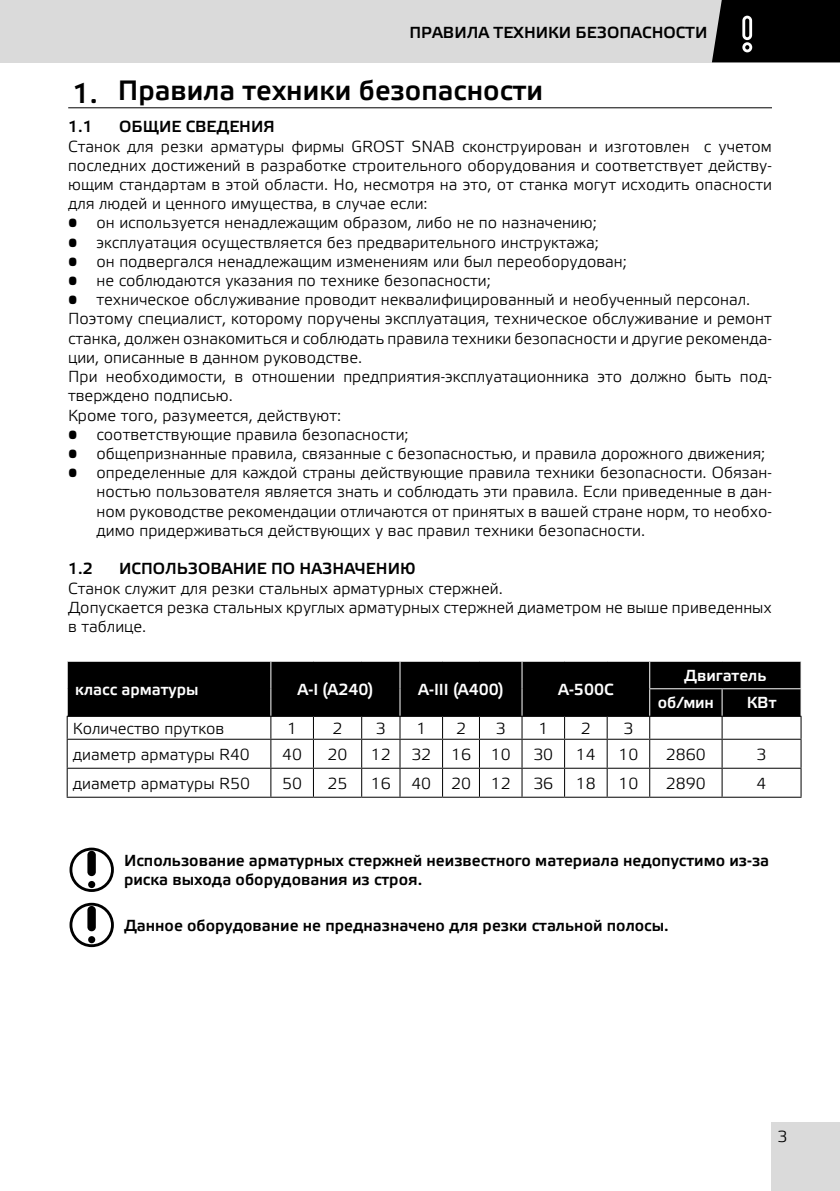
<style>
.page{position:relative;width:840px;height:1191px;background:#fff}
.page>*{position:absolute;margin:0;border:0;box-sizing:border-box;transform-origin:0 0}
.t1{font:500 28px "Etelka";color:#000}
.t2{font:300 16px/19.2px "Etelka";color:#000;text-align:justify}
.t3{font:500 16px/19.2px "Etelka";color:#000}
.t4{font:500 16px/27.6px "Etelka";color:#fff}
</style>
<div class="page">
<div style="left:0;top:0;width:839px;height:62px;background:#dadada"></div>
<div style="left:771px;top:1123px;width:68px;height:68px;background:#dadada"></div>
<div style="left:69px;top:847px;width:45px;height:45px;border:3px solid #000;border-radius:50%"></div>
<div style="left:87px;top:850px;width:9px;height:26px;background:#000;border-radius:4px"></div>
<div style="left:88px;top:881px;width:7px;height:7px;background:#000;border-radius:50%"></div>
<div style="left:69px;top:902px;width:45px;height:45px;border:3px solid #000;border-radius:50%"></div>
<div style="left:87px;top:906px;width:9px;height:25px;background:#000;border-radius:4px"></div>
<div style="left:88px;top:936px;width:7px;height:7px;background:#000;border-radius:50%"></div>
<hr style="left:68px;top:107px;width:703px;height:1px;background:#000">
<svg style="left:712px;top:0;width:127px;height:62px"></svg>
<div style="left:68px;top:661px;width:732px;height:55px;background:#000"></div>
<hr style="left:649px;top:688px;width:72px;height:1px;background:#fff">
<hr style="left:721px;top:688px;width:80px;height:1px;background:#fff">
<hr style="left:67px;top:716px;width:204px;height:1px;background:#000">
<hr style="left:271px;top:716px;width:42px;height:1px;background:#000">
<hr style="left:313px;top:716px;width:48px;height:1px;background:#000">
<hr style="left:361px;top:716px;width:39px;height:1px;background:#000">
<hr style="left:400px;top:716px;width:42px;height:1px;background:#000">
<hr style="left:442px;top:716px;width:37px;height:1px;background:#000">
<hr style="left:479px;top:716px;width:42px;height:1px;background:#000">
<hr style="left:521px;top:716px;width:43px;height:1px;background:#000">
<hr style="left:564px;top:716px;width:42px;height:1px;background:#000">
<hr style="left:606px;top:716px;width:43px;height:1px;background:#000">
<hr style="left:649px;top:716px;width:72px;height:1px;background:#000">
<hr style="left:721px;top:716px;width:80px;height:1px;background:#000">
<hr style="left:67px;top:738px;width:204px;height:1px;background:#000">
<hr style="left:271px;top:738px;width:42px;height:1px;background:#000">
<hr style="left:313px;top:738px;width:48px;height:1px;background:#000">
<hr style="left:361px;top:738px;width:39px;height:1px;background:#000">
<hr style="left:400px;top:738px;width:42px;height:1px;background:#000">
<hr style="left:442px;top:738px;width:37px;height:1px;background:#000">
<hr style="left:479px;top:738px;width:42px;height:1px;background:#000">
<hr style="left:521px;top:738px;width:43px;height:1px;background:#000">
<hr style="left:564px;top:738px;width:42px;height:1px;background:#000">
<hr style="left:606px;top:738px;width:43px;height:1px;background:#000">
<hr style="left:649px;top:738px;width:72px;height:1px;background:#000">
<hr style="left:721px;top:738px;width:80px;height:1px;background:#000">
<hr style="left:67px;top:767px;width:204px;height:1px;background:#000">
<svg style="left:67px;top:661px;width:1px;height:135px"></svg>
<hr style="left:271px;top:767px;width:42px;height:1px;background:#000">
<svg style="left:270px;top:661px;width:1px;height:135px"></svg>
<hr style="left:313px;top:767px;width:48px;height:1px;background:#000">
<svg style="left:313px;top:717px;width:1px;height:79px"></svg>
<hr style="left:361px;top:767px;width:39px;height:1px;background:#000">
<svg style="left:361px;top:717px;width:1px;height:79px"></svg>
<hr style="left:400px;top:767px;width:42px;height:1px;background:#000">
<svg style="left:399px;top:661px;width:1px;height:135px"></svg>
<hr style="left:442px;top:767px;width:37px;height:1px;background:#000">
<svg style="left:442px;top:717px;width:1px;height:79px"></svg>
<hr style="left:479px;top:767px;width:42px;height:1px;background:#000">
<hr style="left:521px;top:767px;width:43px;height:1px;background:#000">
<svg style="left:521px;top:661px;width:1px;height:135px"></svg>
<hr style="left:564px;top:767px;width:42px;height:1px;background:#000">
<hr style="left:606px;top:767px;width:43px;height:1px;background:#000">
<svg style="left:606px;top:717px;width:1px;height:79px"></svg>
<hr style="left:649px;top:767px;width:72px;height:1px;background:#000">
<svg style="left:649px;top:661px;width:1px;height:135px"></svg>
<hr style="left:721px;top:767px;width:80px;height:1px;background:#000">
<svg style="left:721px;top:689px;width:1px;height:107px"></svg>
<svg style="left:800px;top:661px;width:1px;height:135px"></svg>
<hr style="left:67px;top:796px;width:204px;height:1px;background:#000">
<hr style="left:271px;top:796px;width:42px;height:1px;background:#000">
<hr style="left:313px;top:796px;width:48px;height:1px;background:#000">
<hr style="left:361px;top:796px;width:39px;height:1px;background:#000">
<hr style="left:400px;top:796px;width:42px;height:1px;background:#000">
<hr style="left:442px;top:796px;width:37px;height:1px;background:#000">
<hr style="left:479px;top:796px;width:42px;height:1px;background:#000">
<hr style="left:521px;top:796px;width:43px;height:1px;background:#000">
<hr style="left:564px;top:796px;width:42px;height:1px;background:#000">
<hr style="left:606px;top:796px;width:43px;height:1px;background:#000">
<hr style="left:649px;top:796px;width:72px;height:1px;background:#000">
<hr style="left:721px;top:796px;width:80px;height:1px;background:#000">
<p class="t3" style="left:409px;top:24px;width:299px">Правила техники безопасности</p>
<h1 class="t1" style="left:118px;top:72px;width:426px">П равила техники безопасности</h1>
<p class="t3" style="left:68px;top:117px;width:151px">1.1 ОБЩИЕ СВЕДЕНИЯ</p>
<p class="t2" style="left:68px;top:137px;width:705px">Станок для резки арматуры фирмы GROST SNAB сконструирован и изготовлен с учетом последних достижений в разработке строительного оборудования и соответствует действу&shy;ющим стандартам в этой области. Но, несмотря на это, от станка могут исходить опасности для людей и ценного имущества, в случае если:</p>
<p class="t2" style="left:68px;top:214px;width:530px">• он используется ненадлежащим образом, либо не по назначению;</p>
<p class="t2" style="left:68px;top:233px;width:532px">• эксплуатация осуществляется без предварительного инструктажа;</p>
<p class="t2" style="left:68px;top:252px;width:560px">• он подвергался ненадлежащим изменениям или был переоборудован;</p>
<p class="t2" style="left:68px;top:271px;width:424px">• не соблюдаются указания по технике безопасности;</p>
<p class="t2" style="left:68px;top:290px;width:705px;text-align:left">• техническое обслуживание проводит неквалифицированный и необученный персонал.<br>Поэтому специалист, которому поручены эксплуатация, техническое обслуживание и ремонт станка, должен ознакомиться и соблюдать правила техники безопасности и другие рекоменда&shy;ции, описанные в данном руководстве.<br>При необходимости, в отношении предприятия-эксплуатационника это должно быть под&shy;тверждено подписью.<br>Кроме того, разумеется, действуют:</p>
<p class="t2" style="left:68px;top:425px;width:342px">• соответствующие правила безопасности;</p>
<p class="t2" style="left:68px;top:444px;width:698px">• общепризнанные правила, связанные с безопасностью, и правила дорожного движения;</p>
<p class="t2" style="left:96px;top:463px;width:676px;text-indent:-28px">• определенные для каждой страны действующие правила техники безопасности. Обязан&shy;ностью пользователя является знать и соблюдать эти правила. Если приведенные в дан&shy;ном руководстве рекомендации отличаются от принятых в вашей стране норм, то необхо&shy;димо придерживаться действующих у вас правил техники безопасности.</p>
<p class="t3" style="left:68px;top:559px;width:45px">1.2 И</p>
<p class="t3" style="left:131px;top:559px;width:22px">СПОЛ</p>
<p class="t3" style="left:177px;top:559px;width:58px">ЬЗОВАНИЕ</p>
<p class="t3" style="left:271px;top:559px;width:108px">ПО НАЗНАЧЕНИЮ</p>
<p class="t2" style="left:68px;top:579px;width:705px;text-align:left">Станок служит для резки стальных арматурных стержней.<br>Допускается резка стальных круглых арматурных стержней диаметром не выше приведенных в таблице.</p>
<h1 class="t1" style="left:72px;top:75px;width:27px">1.</h1>
<p class="t4" style="left:75px;top:675px;width:125px">класс арматуры</p>
<p class="t4" style="left:297px;top:675px;width:77px">А-I (А240)</p>
<p class="t4" style="left:418px;top:675px;width:87px">A-III (A400)</p>
<p class="t4" style="left:558px;top:675px;width:57px">A-500C</p>
<p class="t4" style="left:657px;top:661px;width:110px;text-indent:26px">Двигатель об/мин</p>
<p class="t4" style="left:746px;top:689px;width:31px">КВт</p>
<p class="t2" style="left:73px;top:719px;width:153px">Количество прутков</p>
<p class="t2" style="left:287px;top:719px;width:11px">1</p>
<p class="t2" style="left:332px;top:719px;width:11px">2</p>
<p class="t2" style="left:375px;top:719px;width:11px">3</p>
<p class="t2" style="left:416px;top:719px;width:11px">1</p>
<p class="t2" style="left:456px;top:719px;width:11px">2</p>
<p class="t2" style="left:495px;top:719px;width:11px">3</p>
<p class="t2" style="left:538px;top:719px;width:11px">1</p>
<p class="t2" style="left:580px;top:719px;width:11px">2</p>
<p class="t2" style="left:623px;top:719px;width:11px">3</p>
<p class="t2" style="left:73px;top:744px;width:178px">диаметр арматуры R40</p>
<p class="t2" style="left:282px;top:744px;width:21px">40</p>
<p class="t2" style="left:327px;top:744px;width:21px">20</p>
<p class="t2" style="left:370px;top:744px;width:21px">12</p>
<p class="t2" style="left:411px;top:744px;width:101px">32 16 10</p>
<p class="t2" style="left:533px;top:744px;width:21px">30</p>
<p class="t2" style="left:575px;top:744px;width:21px">14</p>
<p class="t2" style="left:618px;top:744px;width:21px">10</p>
<p class="t2" style="left:665px;top:744px;width:41px">2860</p>
<p class="t2" style="left:756px;top:744px;width:11px">3</p>
<p class="t2" style="left:73px;top:773px;width:178px">диаметр арматуры R50</p>
<p class="t2" style="left:282px;top:773px;width:21px">50</p>
<p class="t2" style="left:327px;top:773px;width:21px">25</p>
<p class="t2" style="left:370px;top:773px;width:21px">16</p>
<p class="t2" style="left:411px;top:773px;width:101px">40 20 12</p>
<p class="t2" style="left:533px;top:773px;width:21px">36</p>
<p class="t2" style="left:575px;top:773px;width:21px">18</p>
<p class="t2" style="left:618px;top:773px;width:21px">10</p>
<p class="t2" style="left:665px;top:773px;width:41px">2890</p>
<p class="t2" style="left:756px;top:773px;width:11px">4</p>
<p class="t3" style="left:124px;top:851px;width:646px">И спользование арматурных стержней неизвестного материала недопустимо из-за риска выхода оборудования из строя.</p>
<p class="t3" style="left:124px;top:916px;width:546px">Данное оборудование не предназначено для резки стальной полосы.</p>
<p class="t2" style="left:777px;top:1127px;width:11px">3</p>
</div>
